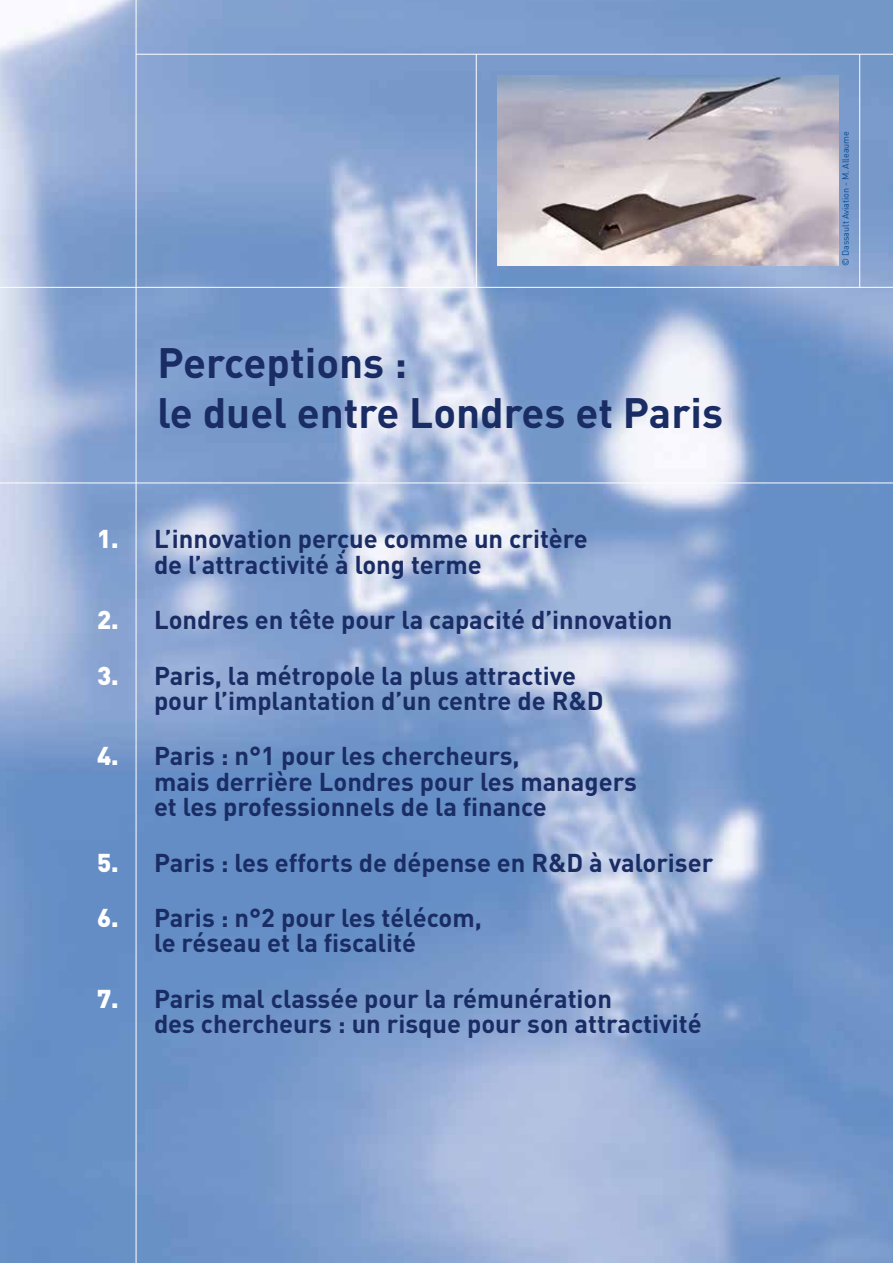
<style>
.page{position:relative;width:893px;height:1263px;background:#fff}
.page>*{position:absolute;margin:0;border:0;box-sizing:border-box;transform-origin:0 0}
.t1{font:700 42px/50.4px "DIN";color:#1a2c64}
.t2{font:700 25.5px/25.5px "DIN";color:#1a2c64}
.t3{font:9px "DIN Regular ok";color:#004b95}
.s1{font-weight:900;color:#fff}
</style>
<div class="page">
<img style="left:0;top:0;width:893px;height:1263px">
<hr style="left:0;top:287px;width:893px;height:1px;background:#fff">
<hr style="left:0;top:483px;width:893px;height:1px;background:#fff">
<hr style="left:136px;top:54px;width:757px;height:1px;background:#fff">
<hr style="left:476px;top:54px;width:1px;height:233px;background:#fff">
<hr style="left:859px;top:54px;width:1px;height:233px;background:#fff">
<hr style="left:136px;top:0;width:1px;height:1263px;background:#fff">
<img style="left:497px;top:75px;width:342px;height:191px">
<h1 class="t1" style="left:157px;top:335px;width:567px">Perceptions :<br>le duel entre Londres et Paris</h1>
<p class="t2" style="left:154px;top:525px;width:435px;text-indent:-57px"><span class="s1">1.</span> L’innovation perçue comme un critère de l’attractivité à long terme</p>
<p class="t2" style="left:97px;top:606px;width:577px"><span class="s1">2.</span> Londres en tête pour la capacité d’innovation</p>
<p class="t2" style="left:154px;top:661px;width:448px;text-indent:-57px"><span class="s1">3.</span> Paris, la métropole la plus attractive pour l’implantation d’un centre de R&amp;D</p>
<p class="t2" style="left:154px;top:742px;width:484px;text-indent:-57px"><span class="s1">4.</span> Paris : n°1 pour les chercheurs,<br>mais derrière Londres pour les managers et les professionnels de la finance</p>
<p class="t2" style="left:97px;top:848px;width:618px"><span class="s1">5.</span> Paris : les efforts de dépense en R&amp;D à valoriser</p>
<p class="t2" style="left:97px;top:904px;width:386px;text-align:center"><span class="s1">6.</span> Paris : n°2 pour les télécom, le réseau et la fiscalité</p>
<p class="t2" style="left:154px;top:984px;width:549px;text-indent:-57px"><span class="s1">7.</span> Paris mal classée pour la rémunération<br>des chercheurs : un risque pour son attractivité</p>
<p class="t3" style="left:840px;top:266px;width:136px;rotate:-90deg">© Dassault Aviation - M. Alleaume</p>
</div>
